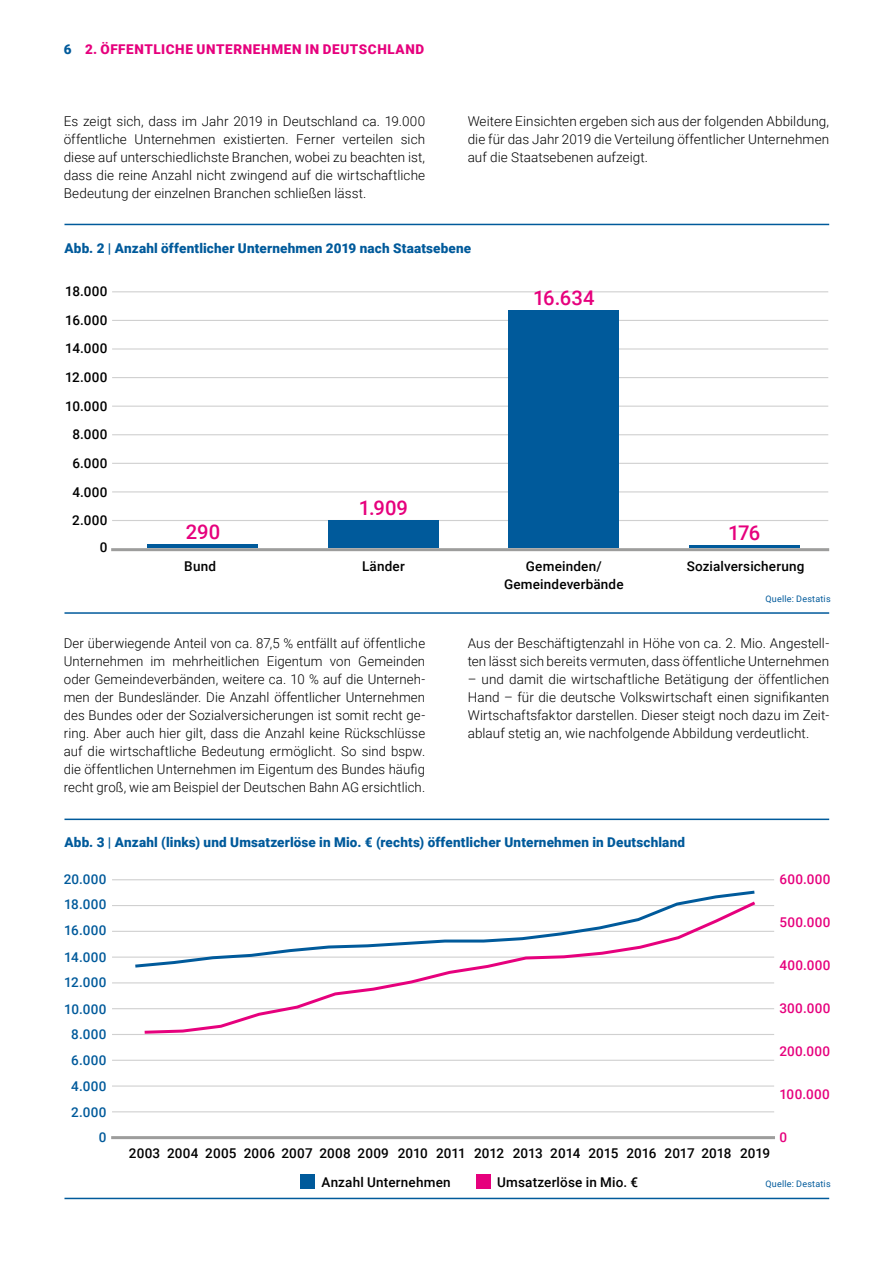
<style>
.page{position:relative;width:893px;height:1263px;background:#fff}
.page>*{position:absolute;margin:0;border:0;box-sizing:border-box;transform-origin:0 0}
.t1{font:500 20.25px "Roboto";color:#e6007d}
.t2{font:300 13.5px/18px "Roboto";letter-spacing:.005em;color:#000;text-align:justify}
.t3{font:500 13.5px/28.7px "Roboto";letter-spacing:.01em;color:#000;text-align:center}
.t4{font:900 13.5px "Roboto";letter-spacing:.015em;color:#005a9b}
.t5{font:500 13.5px "Roboto";letter-spacing:.025em;color:#005a9b}
.t6{font:500 13.5px "Roboto";letter-spacing:.025em;color:#e6007d}
.t7{font:900 13.5px "Roboto";color:#e6007d}
.t8{font:9px "Roboto";letter-spacing:.025em;color:#005a9b}
.s1{color:#005a9b}
</style>
<div class="page">
<hr style="left:113px;top:931px;width:661px;height:1px;background:#d0d0d0">
<hr style="left:113px;top:956px;width:661px;height:2px;background:#d0d0d0">
<hr style="left:113px;top:982px;width:661px;height:1px;background:#d0d0d0">
<hr style="left:113px;top:1008px;width:661px;height:1px;background:#d0d0d0">
<hr style="left:113px;top:1034px;width:661px;height:1px;background:#d0d0d0">
<hr style="left:113px;top:1060px;width:661px;height:1px;background:#d0d0d0">
<hr style="left:113px;top:1085px;width:661px;height:1px;background:#d0d0d0">
<hr style="left:113px;top:1111px;width:661px;height:1px;background:#d0d0d0">
<hr style="left:113px;top:905px;width:661px;height:1px;background:#d0d0d0">
<hr style="left:113px;top:1136px;width:660px;height:3px;background:#9d9d9c">
<hr style="left:113px;top:320px;width:715px;height:1px;background:#d0d0d0">
<hr style="left:113px;top:348px;width:715px;height:2px;background:#d0d0d0">
<hr style="left:113px;top:377px;width:715px;height:1px;background:#d0d0d0">
<hr style="left:113px;top:406px;width:715px;height:1px;background:#d0d0d0">
<hr style="left:113px;top:434px;width:715px;height:1px;background:#d0d0d0">
<hr style="left:113px;top:463px;width:715px;height:1px;background:#d0d0d0">
<hr style="left:113px;top:491px;width:715px;height:1px;background:#d0d0d0">
<hr style="left:113px;top:520px;width:715px;height:1px;background:#d0d0d0">
<hr style="left:113px;top:291px;width:715px;height:1px;background:#d0d0d0">
<hr style="left:65px;top:224px;width:763px;height:1px;background:#005a9b">
<hr style="left:65px;top:818px;width:763px;height:2px;background:#005a9b">
<hr style="left:65px;top:612px;width:763px;height:2px;background:#005a9b">
<hr style="left:65px;top:1198px;width:763px;height:1px;background:#005a9b">
<hr style="left:148px;top:544px;width:110px;height:4px;background:#005a9b">
<div style="left:328px;top:521px;width:111px;height:27px;background:#005a9b"></div>
<div style="left:508px;top:310px;width:111px;height:238px;background:#005a9b"></div>
<hr style="left:689px;top:545px;width:111px;height:3px;background:#005a9b">
<svg style="left:132px;top:890px;width:623px;height:78px"></svg>
<svg style="left:142px;top:899px;width:617px;height:135px"></svg>
<div style="left:300px;top:1174px;width:15px;height:15px;background:#005a9b"></div>
<div style="left:476px;top:1174px;width:14px;height:15px;background:#e6007d"></div>
<hr style="left:113px;top:548px;width:715px;height:3px;background:#9d9d9c">
<hr style="left:113px;top:879px;width:661px;height:1px;background:#d0d0d0">
<p class="t7" style="left:64px;top:40px;width:56px"><span class="s1">6</span> 2. Öffentliche</p>
<p class="t7" style="left:197px;top:40px;width:21px">Unternehmen</p>
<p class="t7" style="left:305px;top:40px;width:38px">in Deutschland</p>
<p class="t2" style="left:64px;top:112px;width:363px">Es zeigt sich, dass im Jahr 2019 in Deutschland ca. 19.000 öffentliche Unternehmen existierten. Ferner verteilen sich diese auf unterschiedlichste Branchen, wobei zu beachten ist, dass die reine Anzahl nicht zwingend auf die wirtschaftliche Bedeutung der einzelnen Branchen schließen lässt.</p>
<p class="t2" style="left:468px;top:112px;width:363px">Weitere Einsichten ergeben sich aus der folgenden Abbildung, die für das Jahr 2019 die Verteilung öffentlicher Unternehmen auf die Staatsebenen aufzeigt.</p>
<p class="t4" style="left:64px;top:238px;width:408px">Abb. 2 | Anzahl öffentlicher Unternehmen 2019 nach Staatsebene</p>
<p class="t3" style="left:65px;top:276px;width:44px">18.000<br>16.000<br>14.000<br>12.000<br>10.000<br>8.000<br>6.000<br>4.000<br>2.000</p>
<p class="t3" style="left:100px;top:532px;width:9px">0</p>
<h1 class="t1" style="left:186px;top:518px;width:36px">290</h1>
<h1 class="t1" style="left:359px;top:493px;width:51px">1.909</h1>
<h1 class="t1" style="left:533px;top:283px;width:63px">16.634</h1>
<h1 class="t1" style="left:728px;top:519px;width:34px">176</h1>
<p class="t3" style="left:184px;top:551px;width:33px">Bund</p>
<p class="t3" style="left:362px;top:551px;width:44px">Länder</p>
<p class="t3" style="left:504px;top:556px;width:121px;line-height:18px">Gemeinden/<br>Gemeindeverbände</p>
<p class="t3" style="left:687px;top:551px;width:119px">Sozialversicherung</p>
<p class="t8" style="left:765px;top:592px;width:67px">Quelle: Destatis</p>
<p class="t2" style="left:64px;top:634px;width:363px">Der überwiegende Anteil von ca. 87,5 % entfällt auf öffentliche Unternehmen im mehrheitlichen Eigentum von Gemeinden oder Gemeindeverbänden, weitere ca. 10 % auf die Unterneh&shy;men der Bundesländer. Die Anzahl öffentlicher Unternehmen des Bundes oder der Sozialversicherungen ist somit recht ge&shy;ring. Aber auch hier gilt, dass die Anzahl keine Rückschlüsse auf die wirtschaftliche Bedeutung ermöglicht. So sind bspw. die öffentlichen Unternehmen im Eigentum des Bundes häufig recht groß, wie am Beispiel der Deutschen Bahn AG ersichtlich.</p>
<p class="t2" style="left:468px;top:634px;width:363px">Aus der Beschäftigtenzahl in Höhe von ca. 2. Mio. Angestell&shy;ten lässt sich bereits vermuten, dass öffentliche Unternehmen</p>
<p class="t2" style="left:468px;top:670px;width:363px">– und damit die wirtschaftliche Betätigung der öffentlichen Hand – für die deutsche Volkswirtschaft einen signifikanten Wirtschaftsfaktor darstellen. Dieser steigt noch dazu im Zeit&shy;ablauf stetig an, wie nachfolgende Abbildung verdeutlicht.</p>
<p class="t4" style="left:64px;top:833px;width:622px">Abb. 3 | Anzahl (links) und Umsatzerlöse in Mio. € (rechts) öffentlicher Unternehmen in Deutschland</p>
<p class="t5" style="left:64px;top:869px;width:44px">20.000</p>
<p class="t6" style="left:779px;top:869px;width:53px">600.000</p>
<p class="t6" style="left:779px;top:912px;width:53px">500.000</p>
<p class="t6" style="left:779px;top:955px;width:53px">400.000</p>
<p class="t6" style="left:779px;top:998px;width:53px">300.000</p>
<p class="t6" style="left:779px;top:1042px;width:52px">200.000</p>
<p class="t6" style="left:779px;top:1085px;width:52px">100.000</p>
<p class="t6" style="left:779px;top:1128px;width:9px">0</p>
<p class="t3" style="left:321px;top:1167px;width:131px">Anzahl Unternehmen</p>
<p class="t3" style="left:497px;top:1167px;width:142px">Umsatzerlöse in Mio. €</p>
<p class="t5" style="left:64px;top:895px;width:44px">18.000</p>
<p class="t5" style="left:64px;top:921px;width:44px">16.000</p>
<p class="t5" style="left:64px;top:947px;width:44px">14.000</p>
<p class="t5" style="left:64px;top:973px;width:44px">12.000</p>
<p class="t5" style="left:64px;top:999px;width:44px">10.000</p>
<p class="t5" style="left:71px;top:1025px;width:37px">8.000</p>
<p class="t5" style="left:71px;top:1051px;width:37px">6.000</p>
<p class="t5" style="left:71px;top:1076px;width:37px">4.000</p>
<p class="t5" style="left:71px;top:1103px;width:37px">2.000</p>
<p class="t5" style="left:99px;top:1128px;width:9px">0</p>
<p class="t3" style="left:129px;top:1138px;width:643px">2003 2004 2005 2006 2007 2008 2009 2010 2011 2012 2013 2014 2015 2016 2017 2018 2019</p>
<p class="t8" style="left:765px;top:1178px;width:67px">Quelle: Destatis</p>
</div>
